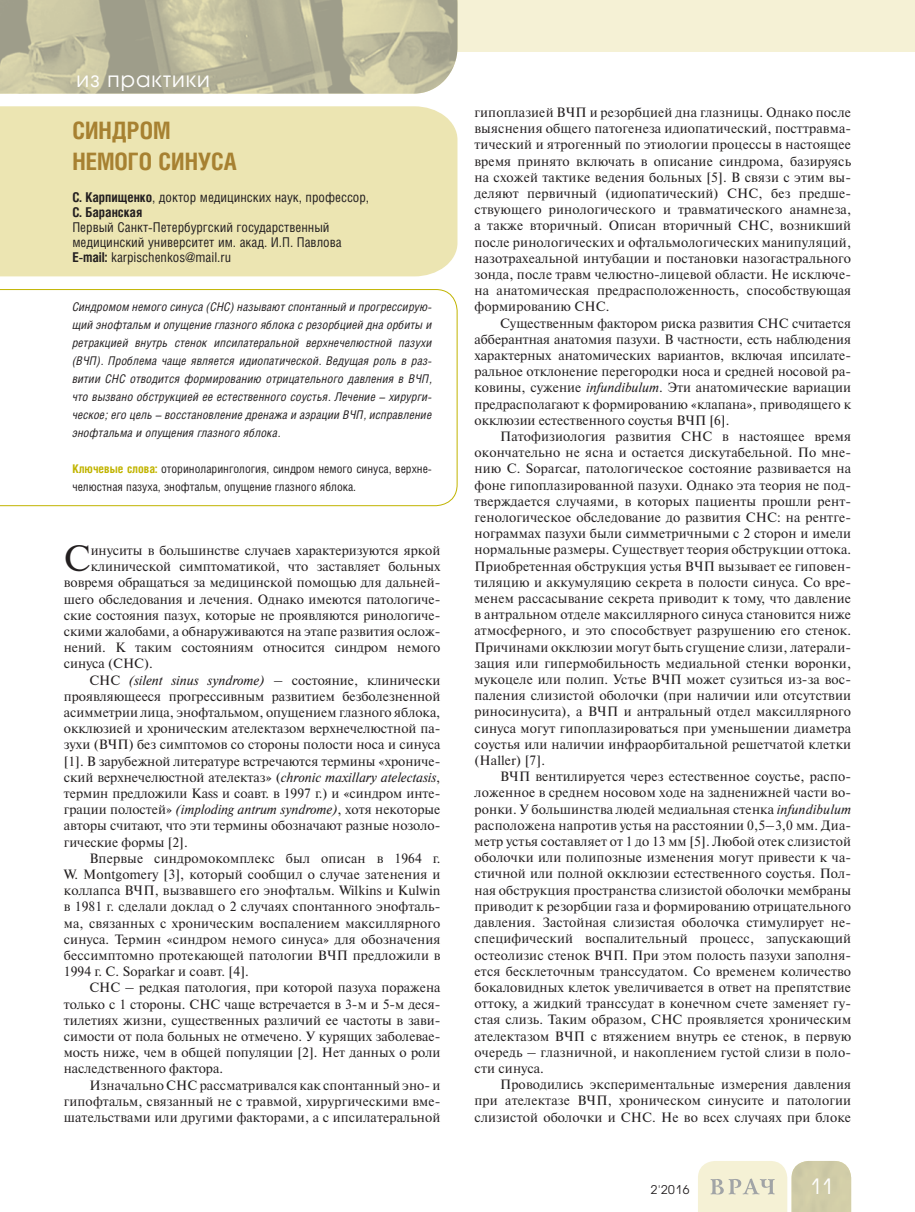
<style>
.page{position:relative;width:915px;height:1212px;background:#fff}
.page>*{position:absolute;margin:0;border:0;box-sizing:border-box;transform-origin:0 0}
.t1{font:36.6px "Newton C";color:#231f20}
.t2{font:700 24px/31.5px "Helios Cond";color:#a78131}
.t3{font:21px "Avant Garde Gothic C";letter-spacing:.05em;color:#fff}
.t4{font:13.5px/16.2px "Newton C";color:#231f20;text-align:justify}
.t5{font:13.5px/15px "Helios Cond";color:#231f20}
.t6{font:italic 12px/18px "Helios Cond";letter-spacing:.01em;color:#231f20;text-align:justify}
.t7{font:12px/18px "Helios Cond";color:#231f20}
.t8{font:12px "Avant Garde Gothic C";color:#231f20}
.s1{font-weight:700}
.s2{font-weight:700;color:#c1b400}
.s3{font-style:italic}
</style>
<div class="page">
<div style="left:0;top:0;width:914px;height:51px;background:#f5f1d5"></div>
<svg style="left:698px;top:1161px;width:152px;height:51px;background:#e3e0c4"></svg>
<svg style="left:0;top:0;width:414px;height:94px;background:#bab79a"></svg>
<img style="left:414px;top:0;width:43px;height:94px">
<div style="left:0;top:106px;width:457px;height:170px;background:#ece5b2"></div>
<svg style="left:0;top:289px;width:457px;height:217px"></svg>
<h3 class="t3" style="left:77px;top:70px;width:135px">из практики</h3>
<h2 class="t2" style="left:72px;top:117px;width:166px">СИНДРОМ<br>НЕМОГО СИНУСА</h2>
<p class="t5" style="left:72px;top:191px;width:298px"><span class="s1">С. Карпищенко</span>, доктор медицинских наук, профессор,<br><span class="s1">С. Баранская</span></p>
<p class="t5" style="left:72px;top:221px;width:271px">Первый Санкт-Петербургский государственный медицинский университет им. акад. И.П. Павлова<br><span class="s1">E-mail:</span> karpischenkos@mail.ru</p>
<p class="t6" style="left:72px;top:299px;width:361px">Синдромом немого синуса (СНС) называют спонтанный и прогрессирую&shy;щий энофтальм и опущение глазного яблока с резорбцией дна орбиты и ретракцией внутрь стенок ипсилатеральной верхнечелюстной пазухи (ВЧП). Проблема чаще является идиопатической. Ведущая роль в раз&shy;витии СНС отводится формированию отрицательного давления в ВЧП, что вызвано обструкцией ее естественного соустья. Лечение – хирурги&shy;ческое; его цель – восстановление дренажа и аэрации ВЧП, исправление энофтальма и опущения глазного яблока.</p>
<p class="t7" style="left:72px;top:461px;width:361px"><span class="s2">Ключевые слова:</span> оториноларингология, синдром немого синуса, верхне&shy;челюстная пазуха, энофтальм, опущение глазного яблока.</p>
<h1 class="t1" style="left:64px;top:545px;width:28px">С</h1>
<p class="t4" style="left:91px;top:544px;width:351px">инуситы в большинстве случаев характеризуются яркой</p>
<p class="t4" style="left:91px;top:560px;width:351px">клинической симптоматикой, что заставляет больных</p>
<p class="t4" style="left:64px;top:576px;width:378px">вовремя обращаться за медицинской помощью для дальней-</p>
<p class="t4" style="left:64px;top:592px;width:378px">шего обследования и лечения. Однако имеются патологиче-</p>
<p class="t4" style="left:64px;top:608px;width:378px">ские состояния пазух, которые не проявляются ринологиче-</p>
<p class="t4" style="left:64px;top:625px;width:378px">скими жалобами, а обнаруживаются на этапе развития ослож-</p>
<p class="t4" style="left:64px;top:641px;width:378px">нений. К таким состояниям относится синдром немого</p>
<p class="t4" style="left:64px;top:657px;width:90px">синуса (СНС).</p>
<p class="t4" style="left:89px;top:673px;width:352px">СНС <span class="s3">(silent sinus syndrome)</span> – состояние, клинически</p>
<p class="t4" style="left:64px;top:689px;width:378px">проявляющееся прогрессивным развитием безболезненной</p>
<p class="t4" style="left:64px;top:706px;width:378px">асимметрии лица, энофтальмом, опущением глазного яблока,</p>
<p class="t4" style="left:64px;top:722px;width:378px">окклюзией и хроническим ателектазом верхнечелюстной па-</p>
<p class="t4" style="left:64px;top:738px;width:378px">зухи (ВЧП) без симптомов со стороны полости носа и синуса</p>
<p class="t4" style="left:64px;top:754px;width:378px">[1]. В зарубежной литературе встречаются термины «хрониче-</p>
<p class="t4" style="left:64px;top:770px;width:378px">ский верхнечелюстной ателектаз» (<span class="s3">chronic maxillary atelectasis</span>,</p>
<p class="t4" style="left:64px;top:787px;width:378px">термин предложили Kass и соавт. в 1997 г.) и «синдром инте-</p>
<p class="t4" style="left:64px;top:803px;width:378px">грации полостей» <span class="s3">(imploding antrum syndrome)</span>, хотя некоторые</p>
<p class="t4" style="left:64px;top:819px;width:378px">авторы считают, что эти термины обозначают разные нозоло-</p>
<p class="t4" style="left:64px;top:835px;width:125px">гические формы [2].</p>
<p class="t4" style="left:89px;top:851px;width:352px">Впервые синдромокомплекс был описан в 1964 г.</p>
<p class="t4" style="left:64px;top:868px;width:378px">W. Montgomery [3], который сообщил о случае затенения и</p>
<p class="t4" style="left:64px;top:884px;width:378px">коллапса ВЧП, вызвавшего его энофтальм. Wilkins и Kulwin</p>
<p class="t4" style="left:64px;top:900px;width:378px">в 1981 г. сделали доклад о 2 случаях спонтанного энофталь-</p>
<p class="t4" style="left:64px;top:916px;width:378px">ма, связанных с хроническим воспалением максиллярного</p>
<p class="t4" style="left:64px;top:932px;width:378px">синуса. Термин «синдром немого синуса» для обозначения</p>
<p class="t4" style="left:64px;top:949px;width:378px">бессимптомно протекающей патологии ВЧП предложили в</p>
<p class="t4" style="left:64px;top:965px;width:186px">1994 г. С. Soparkar и соавт. [4].</p>
<p class="t4" style="left:89px;top:981px;width:352px">СНС – редкая патология, при которой пазуха поражена</p>
<p class="t4" style="left:64px;top:997px;width:378px">только с 1 стороны. СНС чаще встречается в 3-м и 5-м деся-</p>
<p class="t4" style="left:64px;top:1013px;width:378px">тилетиях жизни, существенных различий ее частоты в зави-</p>
<p class="t4" style="left:64px;top:1030px;width:378px">симости от пола больных не отмечено. У курящих заболевае-</p>
<p class="t4" style="left:64px;top:1046px;width:378px">мость ниже, чем в общей популяции [2]. Нет данных о роли</p>
<p class="t4" style="left:64px;top:1062px;width:161px">наследственного фактора.</p>
<p class="t4" style="left:89px;top:1078px;width:352px">Изначально СНС рассматривался как спонтанный эно- и</p>
<p class="t4" style="left:64px;top:1094px;width:378px">гипофтальм, связанный не с травмой, хирургическими вме-</p>
<p class="t4" style="left:64px;top:1111px;width:378px">шательствами или другими факторами, а с ипсилатеральной</p>
<p class="t4" style="left:474px;top:106px;width:378px">гипоплазией ВЧП и резорбцией дна глазницы. Однако после выяснения общего патогенеза идиопатический, посттравма&shy;тический и ятрогенный по этиологии процессы в настоящее время принято включать в описание синдрома, базируясь на схожей тактике ведения больных [5]. В связи с этим вы&shy;деляют первичный (идиопатический) СНС, без предше&shy;ствующего ринологического и травматического анамнеза, а также вторичный. Описан вторичный СНС, возникший после ринологических и офтальмологических манипуляций, назотрахеальной интубации и постановки назогастрального зонда, после травм челюстно-лицевой области. Не исключе&shy;на анатомическая предрасположенность, способствующая формированию СНС.</p>
<p class="t4" style="left:474px;top:316px;width:378px;text-indent:26px">Существенным фактором риска развития СНС считается абберантная анатомия пазухи. В частности, есть наблюдения характерных анатомических вариантов, включая ипсилате&shy;ральное отклонение перегородки носа и средней носовой ра&shy;ковины, сужение <span class="s3">infundibulum</span>. Эти анатомические вариации предрасполагают к формированию «клапана», приводящего к окклюзии естественного соустья ВЧП [6].</p>
<p class="t4" style="left:474px;top:430px;width:378px;text-indent:26px">Патофизиология развития СНС в настоящее время окончательно не ясна и остается дискутабельной. По мне&shy;нию C. Soparcar, патологическое состояние развивается на фоне гипоплазированной пазухи. Однако эта теория не под&shy;тверждается случаями, в которых пациенты прошли рент&shy;генологическое обследование до развития СНС: на рентге&shy;нограммах пазухи были симметричными с 2 сторон и имели нормальные размеры. Существует теория обструкции оттока.<br>Приобретенная обструкция устья ВЧП вызывает ее гиповен&shy;тиляцию и аккумуляцию секрета в полости синуса. Со вре&shy;менем рассасывание секрета приводит к тому, что давление в антральном отделе максиллярного синуса становится ниже атмосферного, и это способствует разрушению его стенок.<br>Причинами окклюзии могут быть сгущение слизи, латерали&shy;зация или гипермобильность медиальной стенки воронки, мукоцеле или полип. Устье ВЧП может сузиться из-за вос&shy;паления слизистой оболочки (при наличии или отсутствии риносинусита), а ВЧП и антральный отдел максиллярного синуса могут гипоплазироваться при уменьшении диаметра соустья или наличии инфраорбитальной решетчатой клетки (Haller) [7].</p>
<p class="t4" style="left:474px;top:770px;width:378px;text-indent:26px">ВЧП вентилируется через естественное соустье, распо&shy;ложенное в среднем носовом ходе на задненижней части во&shy;ронки. У большинства людей медиальная стенка <span class="s3">infundibulum </span>расположена напротив устья на расстоянии 0,5–3,0 мм. Диа&shy;метр устья составляет от 1 до 13 мм [5]. Любой отек слизистой оболочки или полипозные изменения могут привести к ча&shy;стичной или полной окклюзии естественного соустья. Пол&shy;ная обструкция пространства слизистой оболочки мембраны приводит к резорбции газа и формированию отрицательного давления. Застойная слизистая оболочка стимулирует не&shy;специфический воспалительный процесс, запускающий остеолизис стенок ВЧП. При этом полость пазухи заполня&shy;ется бесклеточным транссудатом. Со временем количество бокаловидных клеток увеличивается в ответ на препятствие оттоку, а жидкий транссудат в конечном счете заменяет гу&shy;стая слизь. Таким образом, СНС проявляется хроническим ателектазом ВЧП с втяжением внутрь ее стенок, в первую очередь – глазничной, и накоплением густой слизи в поло&shy;сти синуса.</p>
<p class="t4" style="left:474px;top:1078px;width:378px;text-indent:26px">Проводились экспериментальные измерения давления при ателектазе ВЧП, хроническом синусите и патологии слизистой оболочки и СНС. Не во всех случаях при блоке</p>
<p class="t8" style="left:650px;top:1184px;width:40px">2'2016</p>
<h3 class="t3" style="left:809px;top:1177px;width:25px">11</h3>
</div>
